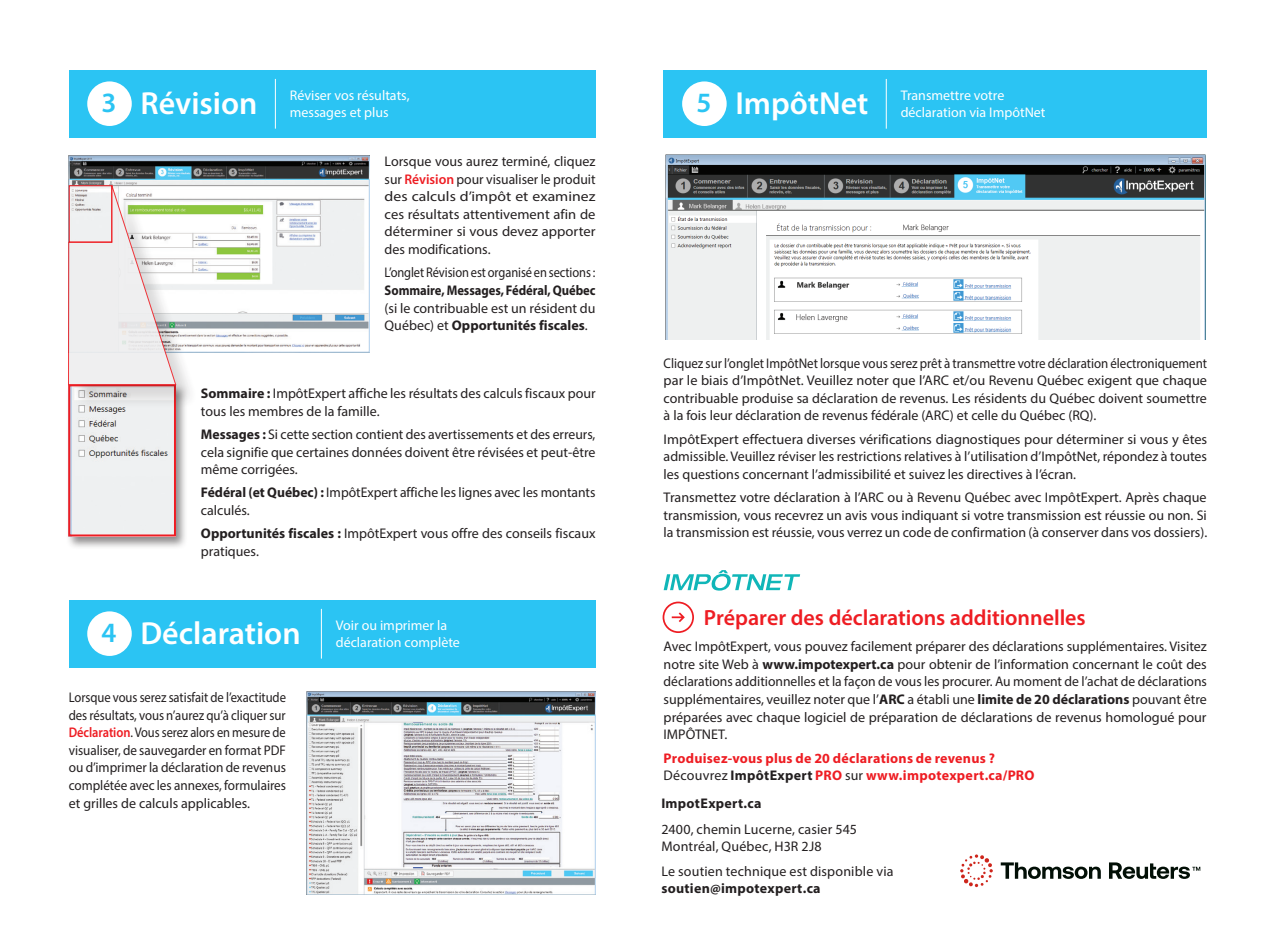
<style>
.page{position:relative;width:1276px;height:925px;background:#fff}
.page>*{position:absolute;margin:0;border:0;box-sizing:border-box;transform-origin:0 0}
.t1{font:600 32px "Myriad Pro";color:#fff}
.t2{font:600 28px "Myriad Pro";color:#2bc4f3}
.t3{font:600 22px "Myriad Pro";color:#ee1d23}
.t4{font:14px/17.6px "Myriad Pro";color:#231f20}
.t5{font:14px/17.6px "Myriad Pro";color:#231f20;text-align:justify;scale:.92 1}
.t6{font:14px/17.6px "Myriad Pro";color:#231f20;text-align:justify;scale:.9 1}
.t7{font:14px/16.8px "Myriad Pro";color:#fff}
.t8{font:700 14px/17.6px "Myriad Pro";letter-spacing:.02em;color:#ee1d23}
.t9{font:14px "Myriad Pro";color:#231f20;scale:.89 1}
.t10{font:700 14px "Myriad Pro";letter-spacing:.015em;color:#231f20}
.t11{font:700 14px "Myriad Pro";letter-spacing:-.005em;color:#231f20;scale:.9 1}
.s1{font-weight:600;color:#ee1d23}
.s2{font-weight:700}
.s3{font-weight:400;color:#231f20}
.s4{color:#231f20}
</style>
<div class="page">
<svg style="left:1000px;top:862px;width:100px;height:16px"></svg>
<svg style="left:960px;top:854px;width:33px;height:32px"></svg>
<svg style="left:1109px;top:862px;width:91px;height:16px"></svg>
<svg style="left:663px;top:570px;width:137px;height:20px"></svg>
<div style="left:69px;top:70px;width:526px;height:67px;background:#2bc4f3"></div>
<div style="left:69px;top:600px;width:526px;height:67px;background:#2bc4f3"></div>
<div style="left:663px;top:70px;width:544px;height:67px;background:#2bc4f3"></div>
<div style="left:87px;top:81px;width:45px;height:45px;background:#fff;border-radius:50%"></div>
<div style="left:87px;top:611px;width:45px;height:44px;background:#fff;border-radius:50%"></div>
<div style="left:682px;top:81px;width:44px;height:45px;background:#fff;border-radius:50%"></div>
<hr style="left:275px;top:79px;width:1px;height:50px;background:#fff">
<hr style="left:321px;top:608px;width:1px;height:50px;background:#fff">
<hr style="left:886px;top:79px;width:1px;height:50px;background:#fff">
<svg style="left:662px;top:601px;width:32px;height:31px"></svg>
<img style="left:69px;top:155px;width:300px;height:198px">
<img style="left:306px;top:691px;width:289px;height:202px">
<img style="left:665px;top:154px;width:541px;height:185px">
<div style="left:67px;top:383px;width:121px;height:166px;background:#231f20;opacity:.51"></div>
<img style="left:71px;top:409px;width:102px;height:124px">
<div style="left:68px;top:384px;width:108px;height:152px;border:2px solid #ee1d23"></div>
<div style="left:71px;top:190px;width:128px;height:219px;background:#231f20;opacity:.19"></div>
<svg style="left:68px;top:183px;width:108px;height:202px"></svg>
<div style="left:69px;top:185px;width:43px;height:57px;border:1px solid #ee1d23"></div>
<h2 class="t2" style="left:102px;top:85px;width:17px">3</h2>
<p class="t7" style="left:290px;top:87px;width:121px">Réviser vos résultats, messages et plus</p>
<h1 class="t1" style="left:140px;top:82px;width:119px">Révision</h1>
<h2 class="t2" style="left:696px;top:85px;width:17px">5</h2>
<p class="t4" style="left:384px;top:152px;width:212px;text-align:justify">Lorsque vous aurez terminé, cliquez sur <span class="s1">Révision</span> pour visualiser le produit des calculs d’impôt et examinez ces résultats attentivement afin de déterminer si vous devez apporter des modifications.</p>
<p class="t9" style="left:384px;top:264px;width:238px">L’onglet Révision est organisé en sections :</p>
<p class="t11" style="left:384px;top:281px;width:236px">Sommaire, Messages, Fédéral, Québec</p>
<p class="t4" style="left:384px;top:298px;width:212px">(si le contribuable est un résident du<br>Québec) et <span class="s2">Opportunités fiscales</span>.</p>
<h1 class="t1" style="left:735px;top:82px;width:135px">ImpôtNet</h1>
<p class="t7" style="left:900px;top:87px;width:146px">Transmettre votre déclaration via ImpôtNet</p>
<p class="t4" style="left:201px;top:384px;width:396px"><span class="s2">Sommaire :</span> ImpôtExpert affiche les résultats des calculs fiscaux pour tous les membres de la famille.</p>
<p class="t4" style="left:201px;top:425px;width:396px;text-align:justify"><span class="s2">Messages :</span> Si cette section contient des avertissements et des erreurs, cela signifie que certaines données doivent être révisées et peut-être même corrigées.</p>
<p class="t4" style="left:201px;top:483px;width:396px"><span class="s2">Fédéral (et Québec) :</span> ImpôtExpert affiche les lignes avec les montants calculés.</p>
<p class="t4" style="left:201px;top:524px;width:396px"><span class="s2">Opportunités fiscales :</span> ImpôtExpert vous offre des conseils fiscaux pratiques.</p>
<p class="t5" style="left:663px;top:353px;width:592px">Cliquez sur l’onglet ImpôtNet lorsque vous serez prêt à transmettre votre déclaration électroniquement par le biais d’ImpôtNet. Veuillez noter que l’ARC et/ou Revenu Québec exigent que chaque contribuable produise sa déclaration de revenus. Les résidents du Québec doivent soumettre à la fois leur déclaration de revenus fédérale (ARC) et celle du Québec (RQ).</p>
<p class="t4" style="left:663px;top:430px;width:545px;text-align:justify">ImpôtExpert effectuera diverses vérifications diagnostiques pour déterminer si vous y êtes admissible. Veuillez réviser les restrictions relatives à l’utilisation d’ImpôtNet, répondez à toutes les questions concernant l’admissibilité et suivez les directives à l’écran.</p>
<p class="t4" style="left:663px;top:488px;width:545px;text-align:justify">Transmettez votre déclaration à l’ARC ou à Revenu Québec avec ImpôtExpert. Après chaque transmission, vous recevrez un avis vous indiquant si votre transmission est réussie ou non. Si la transmission est réussie, vous verrez un code de confirmation (à conserver dans vos dossiers).</p>
<h2 class="t2" style="left:102px;top:614px;width:17px">4</h2>
<h1 class="t1" style="left:140px;top:612px;width:162px">Déclaration</h1>
<p class="t6" style="left:69px;top:688px;width:243px">Lorsque vous serez satisfait de l’exactitude des résultats, vous n’aurez qu’à cliquer sur <span class="s1">Déclaration</span>. Vous serez alors en mesure de visualiser, de sauvegarder en format PDF ou d’imprimer la déclaration de revenus complétée avec les annexes, formulaires et grilles de calculs applicables.</p>
<p class="t7" style="left:336px;top:616px;width:126px">Voir ou imprimer la déclaration complète</p>
<h3 class="t3" style="left:704px;top:603px;width:383px">Préparer des déclarations additionnelles</h3>
<p class="t4" style="left:663px;top:637px;width:545px;text-align:justify">Avec ImpôtExpert, vous pouvez facilement préparer des déclarations supplémentaires. Visitez notre site Web à <span class="s2">www.impotexpert.ca</span> pour obtenir de l’information concernant le coût des déclarations additionnelles et la façon de vous les procurer. Au moment de l’achat de déclarations supplémentaires, veuillez noter que l’<span class="s2">ARC</span> a établi une <span class="s2">limite de 20 déclarations</span> pouvant être préparées avec chaque logiciel de préparation de déclarations de revenus homologué pour IMPÔTNET.</p>
<p class="t8" style="left:663px;top:748px;width:372px">Produisez-vous plus de 20 déclarations de revenus ?<br><span class="s3">Découvrez</span> <span class="s4">ImpôtExpert</span> PRO <span class="s3">sur</span> www.impotexpert.ca/PRO</p>
<p class="t10" style="left:661px;top:793px;width:102px">ImpotExpert.ca</p>
<p class="t4" style="left:661px;top:820px;width:197px;line-height:16.8px">2400, chemin Lucerne, casier 545<br>Montréal, Québec, H3R 2J8</p>
<p class="t4" style="left:661px;top:862px;width:234px">Le soutien technique est disponible via</p>
<p class="t10" style="left:661px;top:878px;width:161px">soutien@impotexpert.ca</p>
</div>
